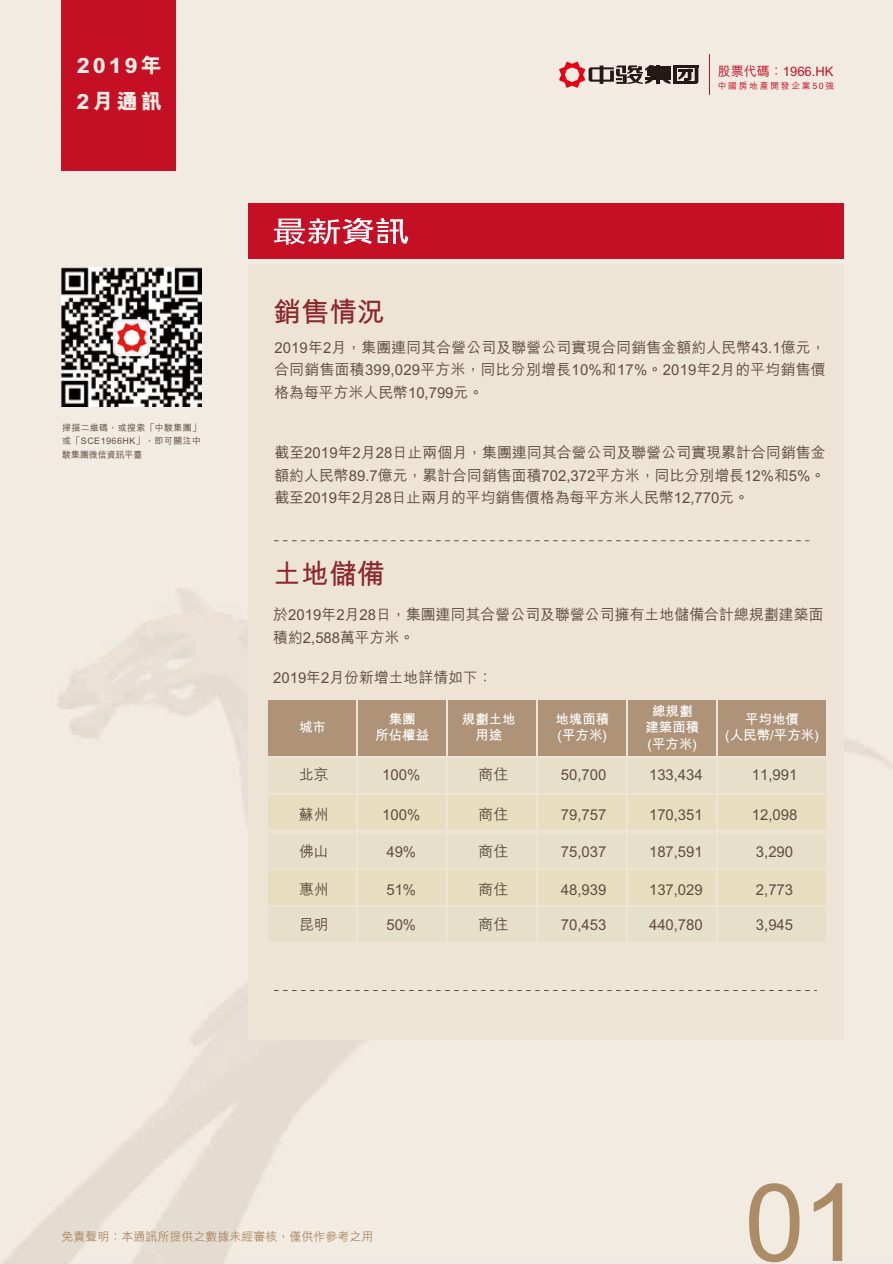
<style>
.page{position:relative;width:893px;height:1264px;background:#fff}
.page>*{position:absolute;margin:0;border:0;box-sizing:border-box;transform-origin:0 0}
.t1{font:108px "Arial";color:#ac8c67}
.t2{font:700 27.9px "M Hei HK";color:#8b282c}
.t3{font:800 21px/36px "M Hei HK";letter-spacing:.15em;color:#f1ece4}
.t4{font:500 15px/22.5px "M Hei HK";color:#604d40;text-align:justify}
.t5{font:700 13.5px/16.2px "M Hei HK";color:#fff;text-align:center}
.t6{font:500 13.05px "M Hei HK";color:#c40f24}
.t7{font:500 12px "M Hei HK";color:#ac8c67}
.t8{font:500 9px/13.5px "M Hei HK";letter-spacing:.04em;color:#604d40;text-align:justify}
.t9{font:500 8.7px "M Hei HK";letter-spacing:.2em;color:#c40f24}
</style>
<div class="page">
<img style="left:0;top:0;width:893px;height:1263px">
<div style="left:62px;top:0;width:114px;height:170px;background:#c40f24"></div>
<div style="left:248px;top:264px;width:595px;height:775px;background:#ede4d6"></div>
<img style="left:62px;top:267px;width:139px;height:139px">
<hr style="left:709px;top:55px;width:1px;height:40px;background:#c40f24">
<svg style="left:274px;top:540px;width:535px;height:1px"></svg>
<svg style="left:274px;top:990px;width:543px;height:1px"></svg>
<hr style="left:673px;top:65px;width:25px;height:2px;background:#231916">
<hr style="left:673px;top:82px;width:22px;height:2px;background:#231916">
<hr style="left:673px;top:69px;width:4px;height:15px;background:#231916">
<svg style="left:678px;top:67px;width:20px;height:17px"></svg>
<hr style="left:650px;top:66px;width:20px;height:2px;background:#231916">
<hr style="left:650px;top:69px;width:20px;height:2px;background:#231916">
<hr style="left:650px;top:71px;width:20px;height:2px;background:#231916">
<hr style="left:650px;top:74px;width:20px;height:2px;background:#231916">
<hr style="left:645px;top:77px;width:25px;height:2px;background:#231916">
<hr style="left:656px;top:65px;width:4px;height:19px;background:#231916">
<svg style="left:559px;top:62px;width:95px;height:26px;background:#b89490"></svg>
<svg style="left:662px;top:79px;width:8px;height:5px"></svg>
<div style="left:269px;top:700px;width:87px;height:55px;background:#ae9378"></div>
<div style="left:358px;top:700px;width:88px;height:55px;background:#ae9378"></div>
<div style="left:448px;top:700px;width:88px;height:55px;background:#ae9378"></div>
<div style="left:538px;top:700px;width:88px;height:55px;background:#ae9378"></div>
<div style="left:628px;top:700px;width:88px;height:55px;background:#ae9378"></div>
<div style="left:718px;top:700px;width:107px;height:55px;background:#ae9378"></div>
<div style="left:628px;top:758px;width:88px;height:34px;background:#e6dfc9"></div>
<div style="left:628px;top:795px;width:88px;height:34px;background:#e7dec0"></div>
<div style="left:628px;top:833px;width:88px;height:34px;background:#e6dfc9"></div>
<div style="left:538px;top:758px;width:88px;height:34px;background:#e6dfc9"></div>
<div style="left:538px;top:795px;width:88px;height:34px;background:#e7dec0"></div>
<div style="left:538px;top:833px;width:88px;height:34px;background:#e6dfc9"></div>
<div style="left:448px;top:758px;width:88px;height:34px;background:#e6dfc9"></div>
<div style="left:448px;top:795px;width:88px;height:34px;background:#e7dec0"></div>
<div style="left:448px;top:833px;width:88px;height:34px;background:#e6dfc9"></div>
<div style="left:358px;top:758px;width:88px;height:34px;background:#e6dfc9"></div>
<div style="left:358px;top:795px;width:88px;height:34px;background:#e7dec0"></div>
<div style="left:358px;top:833px;width:88px;height:34px;background:#e6dfc9"></div>
<div style="left:268px;top:758px;width:88px;height:34px;background:#e6dfc9"></div>
<div style="left:269px;top:795px;width:87px;height:34px;background:#e7dec0"></div>
<div style="left:269px;top:833px;width:87px;height:34px;background:#e6dfc9"></div>
<div style="left:718px;top:758px;width:107px;height:34px;background:#e6dfc9"></div>
<div style="left:718px;top:795px;width:107px;height:34px;background:#e7dec0"></div>
<div style="left:718px;top:833px;width:107px;height:34px;background:#e6dfc9"></div>
<div style="left:629px;top:870px;width:87px;height:34px;background:#e7dec0"></div>
<div style="left:539px;top:870px;width:87px;height:34px;background:#e7dec0"></div>
<div style="left:449px;top:870px;width:87px;height:34px;background:#e7dec0"></div>
<div style="left:359px;top:870px;width:87px;height:34px;background:#e7dec0"></div>
<div style="left:269px;top:870px;width:87px;height:34px;background:#e7dec0"></div>
<div style="left:718px;top:870px;width:108px;height:34px;background:#e7dec0"></div>
<div style="left:628px;top:907px;width:88px;height:34px;background:#e6dfc9"></div>
<div style="left:538px;top:907px;width:88px;height:34px;background:#e6dfc9"></div>
<div style="left:449px;top:907px;width:87px;height:34px;background:#e6dfc9"></div>
<div style="left:358px;top:907px;width:88px;height:34px;background:#e6dfc9"></div>
<div style="left:269px;top:907px;width:87px;height:34px;background:#e6dfc9"></div>
<div style="left:718px;top:907px;width:107px;height:34px;background:#e6dfc9"></div>
<div style="left:248px;top:203px;width:595px;height:56px;background:#c40f24"></div>
<svg style="left:274px;top:218px;width:134px;height:27px"></svg>
<h3 class="t3" style="left:77px;top:47px;width:87px">2019年<br>2月通訊</h3>
<p class="t6" style="left:718px;top:62px;width:117px">股票代碼：1966.HK</p>
<p class="t9" style="left:718px;top:79px;width:118px">中國房地產開發企業50強</p>
<p class="t8" style="left:62px;top:420px;width:140px">掃描二維碼，或搜索「中駿集團」或「SCE1966HK」，即可關注中駿集團微信資訊平臺</p>
<h2 class="t2" style="left:273px;top:291px;width:113px">銷售情況</h2>
<p class="t4" style="left:274px;top:335px;width:553px">2019年2月，集團連同其合營公司及聯營公司實現合同銷售金額約人民幣43.1億元，合同銷售面積399,029平方米，同比分別增長10%和17%。2019年2月的平均銷售價格為每平方米人民幣10,799元。</p>
<p class="t4" style="left:274px;top:440px;width:553px">截至2019年2月28日止兩個月，集團連同其合營公司及聯營公司實現累計合同銷售金額約人民幣89.7億元，累計合同銷售面積702,372平方米，同比分別增長12%和5%。截至2019年2月28日止兩月的平均銷售價格為每平方米人民幣12,770元。</p>
<h2 class="t2" style="left:273px;top:553px;width:113px">土地儲備</h2>
<p class="t4" style="left:273px;top:602px;width:552px">於2019年2月28日，集團連同其合營公司及聯營公司擁有土地儲備合計總規劃建築面積約2,588萬平方米。</p>
<p class="t4" style="left:273px;top:665px;width:221px">2019年2月份新增土地詳情如下：</p>
<p class="t5" style="left:299px;top:718px;width:28px">城市</p>
<p class="t5" style="left:375px;top:710px;width:55px">集團<br>所佔權益</p>
<p class="t5" style="left:462px;top:710px;width:55px">規劃土地用途</p>
<p class="t5" style="left:555px;top:710px;width:55px;text-align:left">地塊面積(平方米)</p>
<p class="t5" style="left:645px;top:702px;width:55px">總規劃建築面積(平方米)</p>
<p class="t5" style="left:725px;top:710px;width:95px">平均地價<br>(人民幣/平方米)</p>
<p class="t4" style="left:299px;top:762px;width:31px">北京</p>
<p class="t4" style="left:299px;top:802px;width:31px">蘇州</p>
<p class="t4" style="left:299px;top:838px;width:31px">佛山</p>
<p class="t4" style="left:299px;top:877px;width:31px">惠州</p>
<p class="t4" style="left:299px;top:911px;width:31px">昆明</p>
<p class="t4" style="left:478px;top:762px;width:31px">商住</p>
<p class="t4" style="left:478px;top:802px;width:31px">商住</p>
<p class="t4" style="left:478px;top:838px;width:31px">商住</p>
<p class="t4" style="left:478px;top:877px;width:31px">商住</p>
<p class="t4" style="left:478px;top:911px;width:31px">商住</p>
<p class="t4" style="left:382px;top:762px;width:39px">100%</p>
<p class="t4" style="left:382px;top:802px;width:39px">100%</p>
<p class="t4" style="left:386px;top:838px;width:31px">49%</p>
<p class="t4" style="left:386px;top:877px;width:31px">51%</p>
<p class="t4" style="left:386px;top:911px;width:31px">50%</p>
<p class="t4" style="left:752px;top:762px;width:47px">11,991</p>
<p class="t4" style="left:752px;top:802px;width:47px">12,098</p>
<p class="t4" style="left:756px;top:838px;width:39px">3,290</p>
<p class="t4" style="left:756px;top:877px;width:39px">2,773</p>
<p class="t4" style="left:756px;top:911px;width:39px">3,945</p>
<p class="t4" style="left:561px;top:762px;width:47px">50,700</p>
<p class="t4" style="left:561px;top:802px;width:47px">79,757</p>
<p class="t4" style="left:561px;top:838px;width:47px">75,037</p>
<p class="t4" style="left:561px;top:877px;width:47px">48,939</p>
<p class="t4" style="left:561px;top:911px;width:47px">70,453</p>
<p class="t4" style="left:649px;top:762px;width:55px">133,434</p>
<p class="t4" style="left:649px;top:802px;width:55px">170,351</p>
<p class="t4" style="left:649px;top:838px;width:55px">187,591</p>
<p class="t4" style="left:649px;top:877px;width:55px">137,029</p>
<p class="t4" style="left:649px;top:911px;width:55px">440,780</p>
<p class="t7" style="left:62px;top:1227px;width:314px">免責聲明：本通訊所提供之數據未經審核，僅供作參考之用</p>
<h1 class="t1" style="left:744px;top:1151px;width:119px">01</h1>
</div>
